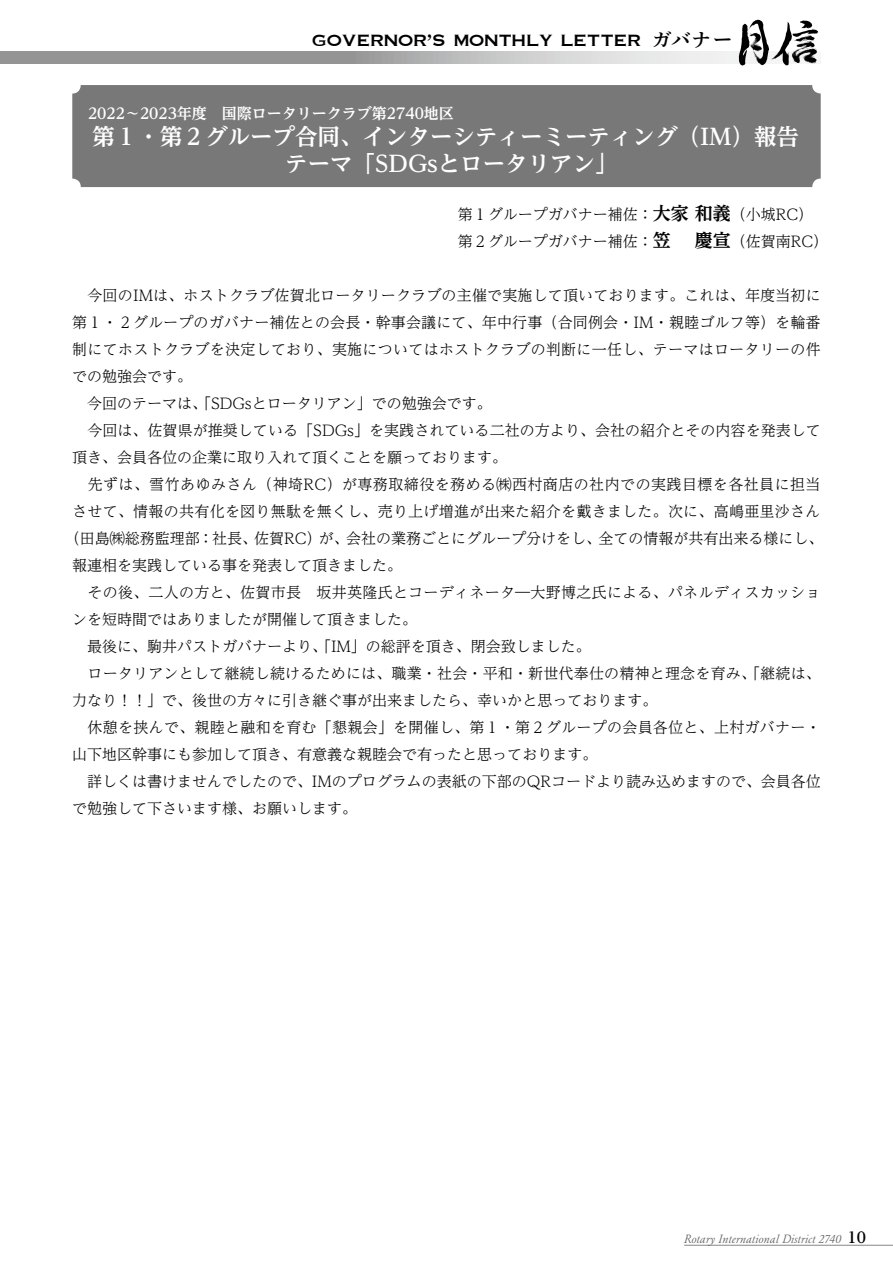
<style>
.page{position:relative;width:893px;height:1263px;background:#fff}
.page>*{position:absolute;margin:0;border:0;box-sizing:border-box;transform-origin:0 0}
.t1{font:700 22.5px/27px "UD Reimin Pr 6";color:#fff;text-align:center}
.t2{font:21.3px "Copperplate";letter-spacing:-.045em;color:#000}
.t3{font:300 15px/27px "UD Reimin Pr 6";letter-spacing:.005em;color:#000}
.t4{font:300 15px "UD Reimin Pr 6";letter-spacing:.03em;color:#000}
.t5{font:700 15px "UD Reimin Pr 6";color:#fff}
.t6{font:italic 12px "Ro Garamond";color:#656464}
.s1{font-family:"P Shuei Yobu Min Std N B";font-size:19.5px}
.s2{font-weight:700;font-size:18px}
.s3{font-family:"UD Reimin Pr 6";font-weight:700;font-style:normal;font-size:15px;color:#000}
</style>
<div class="page">
<svg style="left:0;top:51px;width:737px;height:13px;background:#b2b2b3"></svg>
<svg style="left:737px;top:20px;width:81px;height:46px"></svg>
<div style="left:72px;top:85px;width:749px;height:102px;background:#797878;border-radius:9px"></div>
<hr style="left:684px;top:1245px;width:209px;height:1px;background:#949495">
<h2 class="t2" style="left:312px;top:26px;width:422px">GOVERNOR’S MONTHLY LETTER <span class="s1">ガバナー</span></h2>
<p class="t5" style="left:88px;top:101px;width:10px">２０２２</p>
<p class="t5" style="left:125px;top:101px;width:25px">～２０２３</p>
<p class="t5" style="left:177px;top:101px;width:220px">年度　国際ロータリークラブ第２７４０</p>
<p class="t5" style="left:424px;top:101px;width:31px">地区</p>
<h1 class="t1" style="left:93px;top:122px;width:708px">第１・第２グループ合同、インターシティーミーティング（ＩＭ）報告テーマ「ＳＤＧｓとロータリアン」</h1>
<p class="t3" style="left:458px;top:201px;width:372px">第１グループガバナー補佐：<span class="s2">大家 和義</span>（小城ＲＣ）第２グループガバナー補佐：<span class="s2">笠　 慶宣</span>（佐賀南ＲＣ）</p>
<p class="t3" style="left:72px;top:281px;width:750px">　今回のＩＭは、ホストクラブ佐賀北ロータリークラブの主催で実施して頂いております。これは、年度当初に</p>
<p class="t3" style="left:72px;top:308px;width:750px">第１・２グループのガバナー補佐との会長・幹事会議にて、年中行事（合同例会・ＩＭ・親睦ゴルフ等）を輪番</p>
<p class="t3" style="left:72px;top:335px;width:750px">制にてホストクラブを決定しており、実施についてはホストクラブの判断に一任し、テーマはロータリーの件</p>
<p class="t3" style="left:72px;top:362px;width:121px">での勉強会です。</p>
<p class="t3" style="left:72px;top:389px;width:421px">　今回のテーマは、「ＳＤＧｓとロータリアン」での勉強会です。</p>
<p class="t3" style="left:72px;top:416px;width:750px">　今回は、佐賀県が推奨している「ＳＤＧｓ」を実践されている二社の方より、会社の紹介とその内容を発表して</p>
<p class="t3" style="left:72px;top:443px;width:436px">頂き、会員各位の企業に取り入れて頂くことを願っております。</p>
<p class="t4" style="left:72px;top:472px;width:750px">　先ずは、雪竹あゆみさん（神埼ＲＣ）が専務取締役を務める㈱西村商店の社内での実践目標を各社員に担当</p>
<p class="t3" style="left:72px;top:497px;width:750px">させて、情報の共有化を図り無駄を無くし、売り上げ増進が出来た紹介を戴きました。次に、高嶋亜里沙さん</p>
<p class="t3" style="left:65px;top:524px;width:760px">（田島㈱総務監理部：社長、佐賀ＲＣ）が、会社の業務ごとにグループ分けをし、全ての情報が共有出来る様にし、</p>
<p class="t3" style="left:72px;top:551px;width:331px">報連相を実践している事を発表して頂きました。</p>
<p class="t3" style="left:72px;top:578px;width:750px">　その後、二人の方と、佐賀市長　坂井英隆氏とコーディネータ―大野博之氏による、パネルディスカッショ</p>
<p class="t3" style="left:72px;top:605px;width:346px">ンを短時間ではありましたが開催して頂きました。</p>
<p class="t3" style="left:72px;top:632px;width:520px">　最後に、駒井パストガバナーより、「ＩＭ」の総評を頂き、閉会致しました。</p>
<p class="t3" style="left:72px;top:659px;width:750px">　ロータリアンとして継続し続けるためには、職業・社会・平和・新世代奉仕の精神と理念を育み、「継続は、</p>
<p class="t3" style="left:72px;top:686px;width:586px">力なり！！」で、後世の方々に引き継ぐ事が出来ましたら、幸いかと思っております。</p>
<p class="t3" style="left:72px;top:713px;width:750px">　休憩を挟んで、親睦と融和を育む「懇親会」を開催し、第１・第２グループの会員各位と、上村ガバナー・</p>
<p class="t3" style="left:72px;top:740px;width:526px">山下地区幹事にも参加して頂き、有意義な親睦会で有ったと思っております。</p>
<p class="t3" style="left:72px;top:767px;width:750px">　詳しくは書けませんでしたので、ＩＭのプログラムの表紙の下部のＱＲコードより読み込めますので、会員各位</p>
<p class="t3" style="left:72px;top:794px;width:286px">で勉強して下さいます様、お願いします。</p>
<p class="t6" style="left:684px;top:1232px;width:183px">Rotary International District 2740 <span class="s3">10</span></p>
</div>
